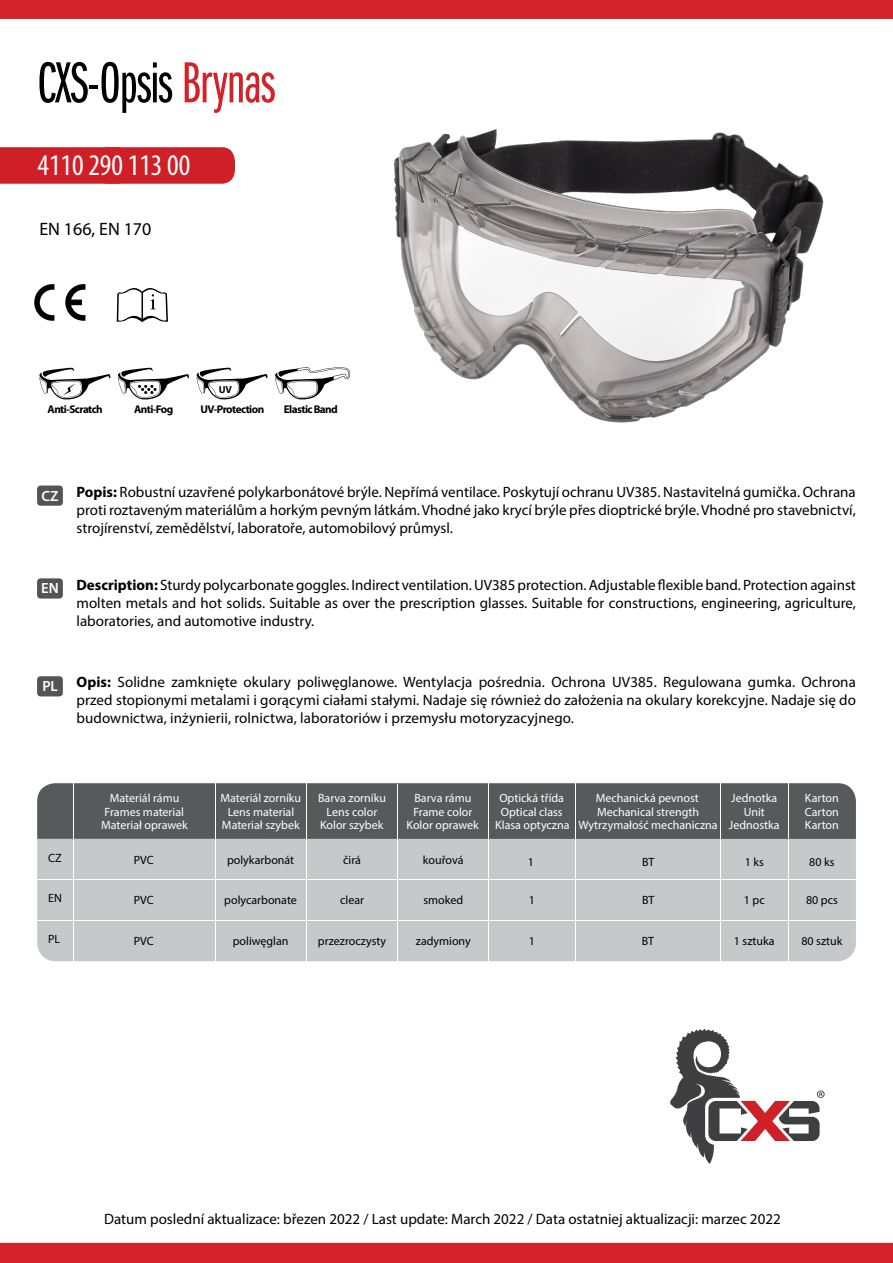
<style>
.page{position:relative;width:893px;height:1263px;background:#fff}
.page>*{position:absolute;margin:0;border:0;box-sizing:border-box;transform-origin:0 0}
.t1{font:60px "Franklin Got Itc DOT Boo Ext Com";letter-spacing:-.01em;color:#000}
.t2{font:condensed 30px "Myriad Pro";color:#fff}
.t3{font:18px "Myriad Pro";color:#000}
.t4{font:15px/18px "Myriad Pro";color:#000;text-align:justify}
.t5{font:600 14.85px "Myriad Pro";color:#fff}
.t6{font:12px "Myriad Pro";color:#fff}
.t7{font:12px "Myriad Pro";color:#000}
.t8{font:700 11.25px "Myriad Pro";letter-spacing:-.05em;color:#000}
.t9{font:700 10.2px "Myriad Pro";color:#000}
.s1{color:#d2232a}
.s2{font-weight:700}
</style>
<div class="page">
<div style="left:0;top:147px;width:235px;height:37px;background:#cf2027"></div>
<img style="left:394px;top:129px;width:430px;height:294px">
<svg style="left:670px;top:1029px;width:155px;height:135px"></svg>
<div style="left:0;top:0;width:893px;height:19px;background:#d2232a"></div>
<div style="left:0;top:1243px;width:893px;height:20px;background:#d2232a"></div>
<svg style="left:39px;top:367px;width:72px;height:33px"></svg>
<svg style="left:117px;top:288px;width:51px;height:34px"></svg>
<svg style="left:34px;top:284px;width:20px;height:37px"></svg>
<svg style="left:65px;top:284px;width:20px;height:37px"></svg>
<svg style="left:118px;top:367px;width:71px;height:33px"></svg>
<svg style="left:196px;top:367px;width:72px;height:33px"></svg>
<svg style="left:275px;top:367px;width:75px;height:33px"></svg>
<div style="left:37px;top:783px;width:819px;height:178px;background:#c7c8ca;border-radius:18px"></div>
<div style="left:37px;top:783px;width:819px;height:56px;background:#58595b"></div>
<hr style="left:37px;top:920px;width:819px;height:1px;background:#fff">
<hr style="left:37px;top:879px;width:819px;height:1px;background:#fff">
<hr style="left:215px;top:783px;width:1px;height:178px;background:#fff">
<hr style="left:73px;top:783px;width:1px;height:178px;background:#fff">
<hr style="left:788px;top:783px;width:1px;height:178px;background:#fff">
<hr style="left:720px;top:783px;width:1px;height:178px;background:#fff">
<hr style="left:575px;top:783px;width:1px;height:178px;background:#fff">
<hr style="left:488px;top:783px;width:1px;height:178px;background:#fff">
<hr style="left:397px;top:784px;width:1px;height:178px;background:#fff">
<hr style="left:307px;top:783px;width:1px;height:178px;background:#fff">
<div style="left:37px;top:485px;width:26px;height:21px;background:#545456;border-radius:3px"></div>
<div style="left:37px;top:578px;width:26px;height:21px;background:#545456;border-radius:3px"></div>
<div style="left:37px;top:676px;width:26px;height:20px;background:#545456;border-radius:3px"></div>
<h1 class="t1" style="left:37px;top:51px;width:240px">CXS-Opsis <span class="s1">Brynas</span></h1>
<h2 class="t2" style="left:38px;top:147px;width:154px">4110 290 113 00</h2>
<p class="t3" style="left:39px;top:217px;width:113px">EN 166, EN 170</p>
<p class="t9" style="left:219px;top:383px;width:14px">UV</p>
<p class="t8" style="left:48px;top:402px;width:57px">Anti-Scratch</p>
<p class="t8" style="left:134px;top:402px;width:41px">Anti-Fog</p>
<p class="t8" style="left:200px;top:402px;width:65px">UV-Protection</p>
<p class="t8" style="left:284px;top:402px;width:56px">Elastic Band</p>
<p class="t5" style="left:42px;top:486px;width:19px">CZ</p>
<p class="t5" style="left:41px;top:579px;width:19px">EN</p>
<p class="t4" style="left:77px;top:482px;width:781px"><span class="s2">Popis:</span> Robustní uzavřené polykarbonátové brýle. Nepřímá ventilace. Poskytují ochranu UV385. Nastavitelná gumička. Ochrana proti roztaveným materiálům a horkým pevným látkám. Vhodné jako krycí brýle přes dioptrické brýle. Vhodné pro stavebnictví, strojírenství, zemědělství, laboratoře, automobilový průmysl.</p>
<p class="t4" style="left:77px;top:575px;width:781px"><span class="s2">Description:</span> Sturdy polycarbonate goggles. Indirect ventilation. UV385 protection. Adjustable flexible band. Protection against molten metals and hot solids. Suitable as over the prescription glasses. Suitable for constructions, engineering, agriculture, laboratories, and automotive industry.</p>
<p class="t5" style="left:42px;top:677px;width:17px">PL</p>
<p class="t4" style="left:77px;top:673px;width:781px"><span class="s2">Opis:</span> Solidne zamknięte okulary poliwęglanowe. Wentylacja pośrednia. Ochrona UV385. Regulowana gumka. Ochrona przed stopionymi metalami i gorącymi ciałami stałymi. Nadaje się również do założenia na okulary korekcyjne. Nadaje się do budownictwa, inżynierii, rolnictwa, laboratoriów i przemysłu motoryzacyjnego.</p>
<p class="t6" style="left:110px;top:791px;width:71px">Materiál rámu</p>
<p class="t6" style="left:104px;top:804px;width:81px">Frames material</p>
<p class="t6" style="left:101px;top:818px;width:88px">Materiał oprawek</p>
<p class="t6" style="left:220px;top:791px;width:82px">Materiál zorníku</p>
<p class="t6" style="left:222px;top:818px;width:79px">Materiał szybek</p>
<p class="t6" style="left:228px;top:804px;width:68px">Lens material</p>
<p class="t6" style="left:318px;top:791px;width:69px">Barva zorníku</p>
<p class="t6" style="left:320px;top:818px;width:65px">Kolor szybek</p>
<p class="t6" style="left:327px;top:804px;width:52px">Lens color</p>
<p class="t6" style="left:414px;top:791px;width:58px">Barva rámu</p>
<p class="t6" style="left:407px;top:818px;width:74px">Kolor oprawek</p>
<p class="t6" style="left:413px;top:804px;width:60px">Frame color</p>
<p class="t6" style="left:499px;top:791px;width:66px">Optická třída</p>
<p class="t6" style="left:495px;top:818px;width:76px">Klasa optyczna</p>
<p class="t6" style="left:501px;top:804px;width:63px">Optical class</p>
<p class="t6" style="left:596px;top:791px;width:105px">Mechanická pevnost</p>
<p class="t6" style="left:578px;top:818px;width:141px">Wytrzymałość mechaniczna</p>
<p class="t6" style="left:597px;top:804px;width:104px">Mechanical strength</p>
<p class="t6" style="left:731px;top:791px;width:48px">Jednotka</p>
<p class="t6" style="left:729px;top:818px;width:52px">Jednostka</p>
<p class="t6" style="left:744px;top:804px;width:23px">Unit</p>
<p class="t6" style="left:805px;top:791px;width:35px">Karton</p>
<p class="t6" style="left:805px;top:818px;width:35px">Karton</p>
<p class="t6" style="left:805px;top:804px;width:36px">Carton</p>
<p class="t7" style="left:48px;top:850px;width:15px">CZ</p>
<p class="t7" style="left:134px;top:852px;width:22px">PVC</p>
<p class="t7" style="left:227px;top:852px;width:69px">polykarbonát</p>
<p class="t7" style="left:343px;top:852px;width:19px">čirá</p>
<p class="t7" style="left:423px;top:852px;width:42px">kouřová</p>
<p class="t7" style="left:528px;top:854px;width:8px">1</p>
<p class="t7" style="left:642px;top:854px;width:14px">BT</p>
<p class="t7" style="left:745px;top:854px;width:21px">1 ks</p>
<p class="t7" style="left:809px;top:854px;width:27px">80 ks</p>
<p class="t7" style="left:48px;top:891px;width:15px">EN</p>
<p class="t7" style="left:134px;top:893px;width:22px">PVC</p>
<p class="t7" style="left:224px;top:893px;width:74px">polycarbonate</p>
<p class="t7" style="left:340px;top:893px;width:25px">clear</p>
<p class="t7" style="left:423px;top:893px;width:41px">smoked</p>
<p class="t7" style="left:529px;top:892px;width:8px">1</p>
<p class="t7" style="left:642px;top:892px;width:14px">BT</p>
<p class="t7" style="left:744px;top:892px;width:22px">1 pc</p>
<p class="t7" style="left:806px;top:892px;width:33px">80 pcs</p>
<p class="t7" style="left:48px;top:931px;width:14px">PL</p>
<p class="t7" style="left:134px;top:933px;width:22px">PVC</p>
<p class="t7" style="left:233px;top:933px;width:57px">poliwęglan</p>
<p class="t7" style="left:318px;top:933px;width:70px">przezroczysty</p>
<p class="t7" style="left:416px;top:933px;width:56px">zadymiony</p>
<p class="t7" style="left:529px;top:933px;width:8px">1</p>
<p class="t7" style="left:642px;top:933px;width:14px">BT</p>
<p class="t7" style="left:734px;top:933px;width:42px">1 sztuka</p>
<p class="t7" style="left:801px;top:933px;width:42px">80 sztuk</p>
<p class="t4" style="left:104px;top:1209px;width:678px">Datum poslední aktualizace: březen 2022 / Last update: March 2022 / Data ostatniej aktualizacji: marzec 2022</p>
</div>
